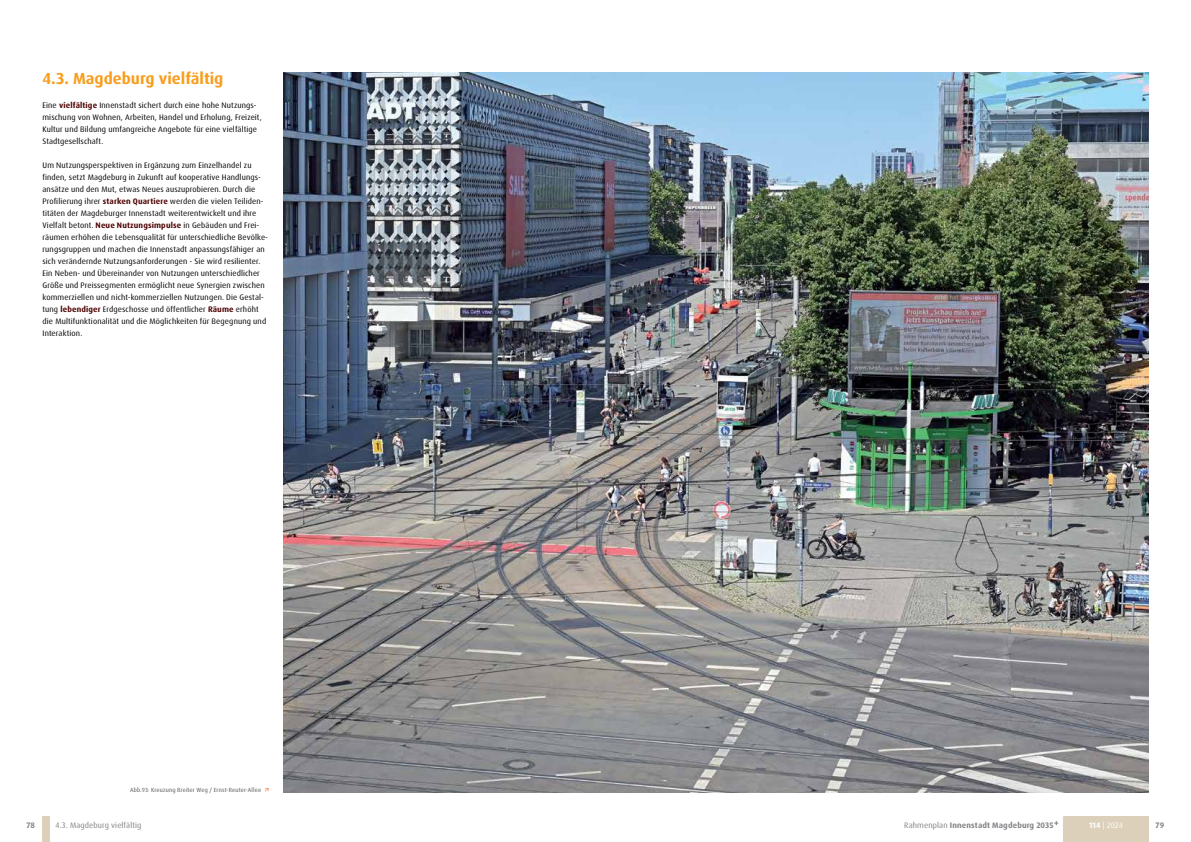
<style>
.page{position:relative;width:1191px;height:842px;background:#fff}
.page>*{position:absolute;margin:0;border:0;box-sizing:border-box;transform-origin:0 0}
.t1{font:700 16px "Dax Pro";color:#f99d1c}
.t2{font:8px/12px "Dax Pro";letter-spacing:.015em;color:#000}
.t3{font:700 8px "Dax Pro";letter-spacing:.015em;color:#808285}
.t4{font:8px "Dax Pro";letter-spacing:.015em;color:#808285}
.t5{font:8px "Dax Pro";color:#fff}
.t6{font:6px "Dax Pro";letter-spacing:.02em;color:#58595b}
.s1{font-weight:700;color:#4e0000}
.s2{font-weight:400}
.s3{font-weight:700}
</style>
<div class="page">
<div style="left:1063px;top:816px;width:85px;height:26px;background:#dcd0ba"></div>
<div style="left:43px;top:816px;width:7px;height:26px;background:#dcd0ba"></div>
<svg style="left:1054px;top:821px;width:4px;height:4px"></svg>
<img style="left:283px;top:72px;width:865px;height:720px">
<h1 class="t1" style="left:43px;top:68px;width:182px">4.3. Magdeburg vielfältig</h1>
<p class="t2" style="left:43px;top:99px;width:221px">Eine <span class="s1">vielfältige</span> Innenstadt sichert durch eine hohe Nutzungs&shy;mischung von Wohnen, Arbeiten, Handel und Erholung, Freizeit, Kultur und Bildung umfangreiche Angebote für eine vielfältige Stadtgesellschaft.</p>
<p class="t2" style="left:43px;top:159px;width:227px">Um Nutzungsperspektiven in Ergänzung zum Einzelhandel zu finden, setzt Magdeburg in Zukunft auf kooperative Handlungs&shy;ansätze und den Mut, etwas Neues auszuprobieren. Durch die Profilierung ihrer <span class="s1">starken Quartiere</span> werden die vielen Teiliden&shy;titäten der Magdeburger Innenstadt weiterentwickelt und ihre Vielfalt betont. <span class="s1">Neue Nutzungsimpulse</span> in Gebäuden und Frei&shy;räumen erhöhen die Lebensqualität für unterschiedliche Bevölke&shy;rungsgruppen und machen die Innenstadt anpassungsfähiger an sich verändernde Nutzungsanforderungen - Sie wird resilienter.<br>Ein Neben- und Übereinander von Nutzungen unterschiedlicher Größe und Preissegmenten ermöglicht neue Synergien zwischen kommerziellen und nicht-kommerziellen Nutzungen. Die Gestal&shy;tung <span class="s1">lebendiger</span> Erdgeschosse und öffentlicher <span class="s1">Räume</span> erhöht die Multifunktionalität und die Möglichkeiten für Begegnung und Interaktion.</p>
<p class="t6" style="left:130px;top:786px;width:133px">Abb.93: Kreuzung Breiter Weg / Ernst-Reuter-Allee</p>
<p class="t3" style="left:27px;top:820px;width:10px">78</p>
<p class="t4" style="left:56px;top:820px;width:87px">4.3. Magdeburg vielfältig</p>
<p class="t3" style="left:904px;top:820px;width:151px"><span class="s2">Rahmenplan</span> Innenstadt Magdeburg 2035</p>
<p class="t5" style="left:1089px;top:820px;width:35px"><span class="s3">114</span> | 2024</p>
<p class="t3" style="left:1155px;top:820px;width:10px">79</p>
</div>
